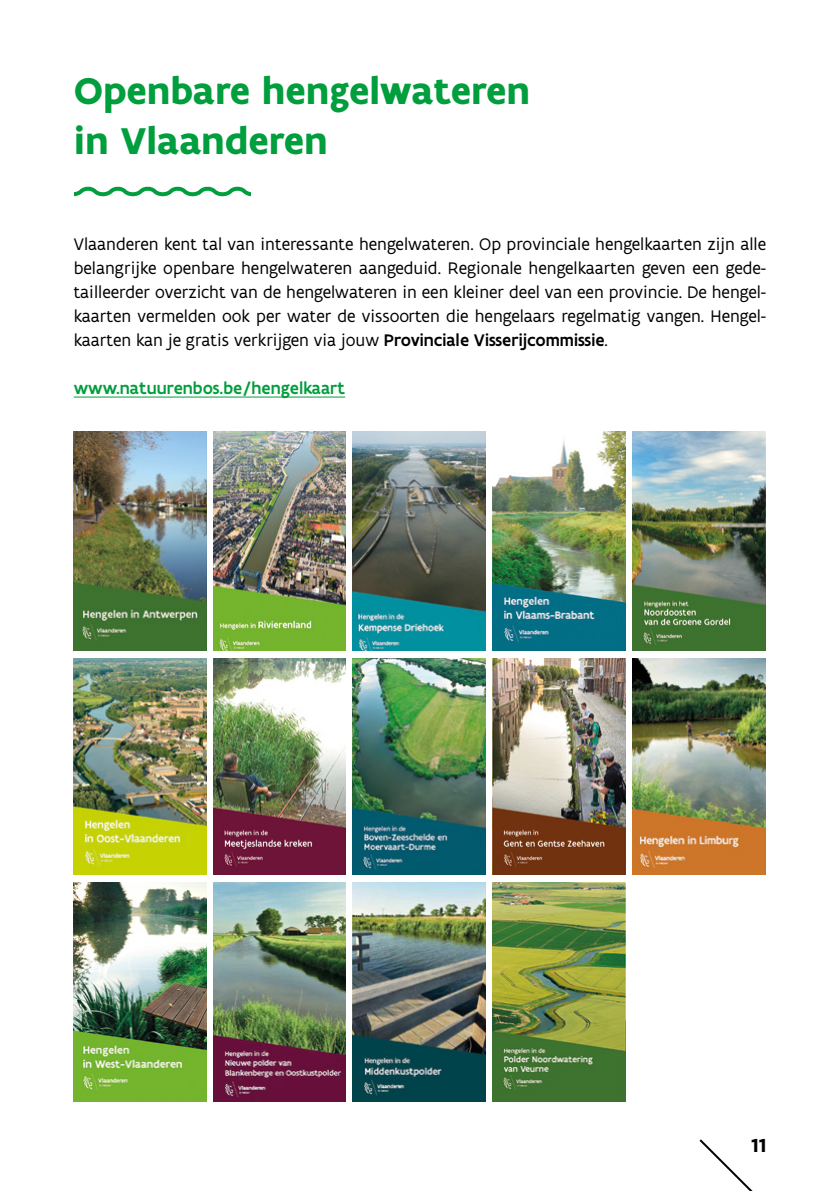
<style>
.page{position:relative;width:840px;height:1191px;background:#fff}
.page>*{position:absolute;margin:0;border:0;box-sizing:border-box;transform-origin:0 0}
.t1{font:700 40px/50px "Flanders Art Sans";color:#009e3d}
.t2{font:700 20px "Flanders Art Sans";color:#000}
.t3{font:18px/24px "Flanders Art Sans";color:#000;text-align:justify}
.t4{font:500 18px "Flanders Art Sans";color:#009e3d}
.s1{font-weight:500}
</style>
<div class="page">
<svg style="left:699px;top:1139px;width:54px;height:52px"></svg>
<hr style="left:74px;top:397px;width:271px;height:1px;background:#009e3d">
<img style="left:492px;top:431px;width:133px;height:670px">
<img style="left:74px;top:431px;width:133px;height:670px">
<img style="left:213px;top:431px;width:133px;height:670px">
<img style="left:632px;top:431px;width:133px;height:443px">
<img style="left:352px;top:431px;width:133px;height:670px">
<div style="left:68px;top:651px;width:699px;height:7px;background:#fff"></div>
<div style="left:68px;top:874px;width:699px;height:7px;background:#fff"></div>
<svg style="left:75px;top:186px;width:175px;height:11px"></svg>
<h1 class="t1" style="left:74px;top:66px;width:457px">Openbare hengelwateren in Vlaanderen</h1>
<p class="t3" style="left:74px;top:232px;width:693px">Vlaanderen kent tal van interessante hengelwateren. Op provinciale hengelkaarten zijn alle belangrijke openbare hengelwateren aangeduid. Regionale hengelkaarten geven een gede&shy;tailleerder overzicht van de hengelwateren in een kleiner deel van een provincie. De hengel&shy;kaarten vermelden ook per water de vissoorten die hengelaars regelmatig vangen. Hengel&shy;kaarten kan je gratis verkrijgen via jouw <span class="s1">Provinciale Visserijcommissie</span>.</p>
<p class="t4" style="left:74px;top:377px;width:273px">www.natuurenbos.be/hengelkaart</p>
<p class="t2" style="left:750px;top:1133px;width:17px">11</p>
</div>
